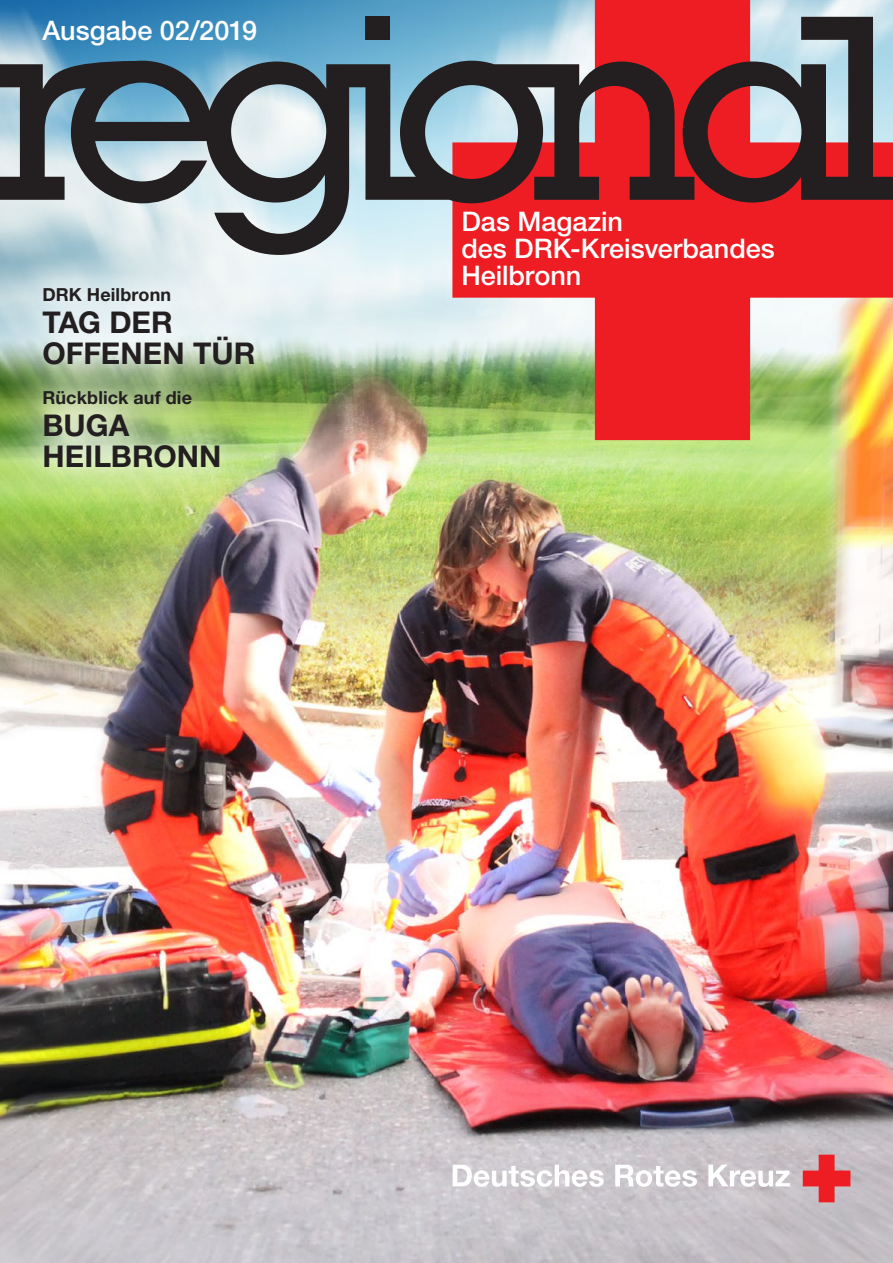
<style>
.page{position:relative;width:893px;height:1263px;background:#fff}
.page>*{position:absolute;margin:0;border:0;box-sizing:border-box;transform-origin:0 0}
.t1{font:700 30px/31.5px "Helvetica Neue LT Std";color:#231f20}
.t2{font:500 27px/27px "Helvetica Neue LT Std";color:#fff}
.t3{font:700 18px "Helvetica Neue LT Std";letter-spacing:.005em;color:#231f20}
</style>
<div class="page">
<img style="left:0;top:0;width:893px;height:1263px">
<div style="left:4px;top:249px;width:288px;height:258px;background:#fff;opacity:.75"></div>
<svg style="left:452px;top:0;width:441px;height:440px;background:#d66f5f"></svg>
<svg style="left:803px;top:1155px;width:47px;height:47px;background:#db6369"></svg>
<svg style="left:453px;top:1165px;width:337px;height:22px"></svg>
<div style="left:365px;top:17px;width:25px;height:23px;background:#231f20"></div>
<svg style="left:683px;top:17px;width:210px;height:186px;background:#89545a"></svg>
<svg style="left:0;top:61px;width:694px;height:194px;background:#8b6f75"></svg>
<p class="t2" style="left:43px;top:17px;width:216px">Ausgabe 02/2019</p>
<p class="t3" style="left:43px;top:284px;width:130px">DRK Heilbronn</p>
<p class="t1" style="left:43px;top:306px;width:214px">TAG DER<br>OFFENEN TÜR</p>
<p class="t3" style="left:43px;top:387px;width:151px">Rückblick auf die</p>
<p class="t1" style="left:43px;top:409px;width:180px">BUGA<br>HEILBRONN</p>
<p class="t2" style="left:461px;top:208px;width:315px">Das Magazin<br>des DRK-Kreisverbandes<br>Heilbronn</p>
</div>
